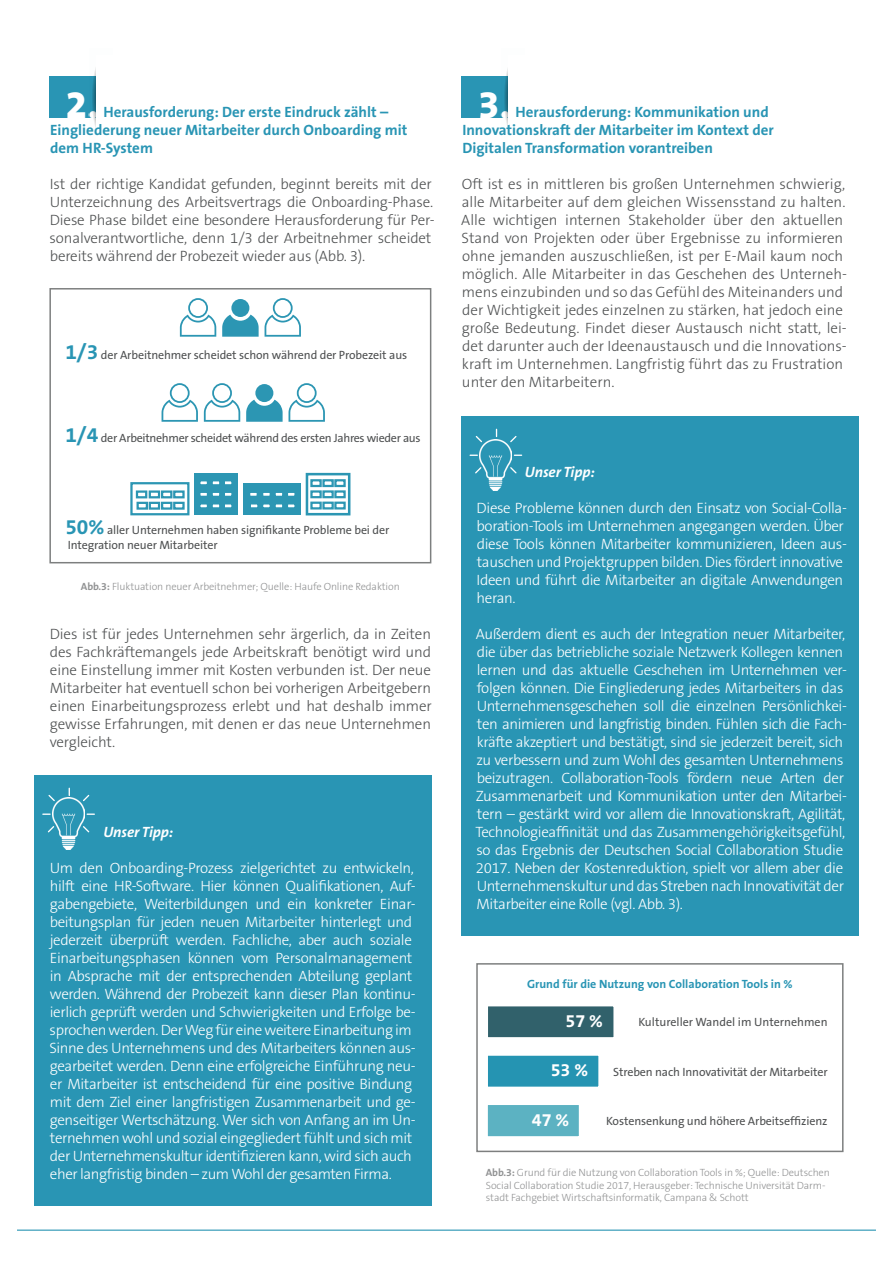
<style>
.page{position:relative;width:893px;height:1263px;background:#fff}
.page>*{position:absolute;margin:0;border:0;box-sizing:border-box;transform-origin:0 0}
.t1{font:800 39px "The Sans B8";color:#fff}
.t2{font:700 18px "The Sans B7";color:#fff}
.t3{font:300 15px/18px "The Sans B3";letter-spacing:-.025em;color:#fff}
.t4{font:300 15px/18px "The Sans B3";color:#4f5152}
.t5{font:700 15px/18px "The Sans B7";color:#2995b4}
.t6{font:italic 700 15px "The Sans B7";letter-spacing:-.01em;color:#fff}
.t7{font:12px/14.4px "The Sans B5 Plain";letter-spacing:-.01em;color:#4f5152}
.t8{font:700 12px "The Sans B7";color:#2995b4}
.t9{font:300 10.5px/12.6px "The Sans B3";letter-spacing:-.01em;color:#929394}
.s1{font-family:"The Sans B7";font-weight:700;font-size:21px;color:#2995b4}
.s2{font-family:"The Sans B7";font-weight:700}
</style>
<div class="page">
<hr style="left:17px;top:1229px;width:859px;height:2px;background:#2995b4">
<div style="left:34px;top:775px;width:397px;height:431px;background:#2995b4"></div>
<div style="left:462px;top:416px;width:397px;height:520px;background:#2995b4"></div>
<img style="left:52px;top:798px;width:33px;height:51px">
<svg style="left:87px;top:813px;width:7px;height:2px"></svg>
<svg style="left:43px;top:813px;width:7px;height:2px"></svg>
<svg style="left:47px;top:825px;width:8px;height:9px"></svg>
<svg style="left:82px;top:825px;width:8px;height:9px"></svg>
<svg style="left:48px;top:795px;width:8px;height:7px"></svg>
<svg style="left:82px;top:794px;width:8px;height:8px"></svg>
<img style="left:479px;top:439px;width:33px;height:51px">
<svg style="left:475px;top:466px;width:8px;height:9px"></svg>
<svg style="left:509px;top:466px;width:8px;height:9px"></svg>
<svg style="left:475px;top:436px;width:8px;height:7px"></svg>
<svg style="left:509px;top:436px;width:8px;height:7px"></svg>
<div style="left:49px;top:76px;width:48px;height:42px;background:#2995b4"></div>
<div style="left:462px;top:76px;width:47px;height:42px;background:#2995b4"></div>
<svg style="left:92px;top:68px;width:4px;height:60px"></svg>
<svg style="left:504px;top:69px;width:4px;height:58px"></svg>
<div style="left:96px;top:55px;width:80px;height:90px;background:#fff"></div>
<div style="left:508px;top:55px;width:80px;height:90px;background:#fff"></div>
<div style="left:486px;top:1004px;width:130px;height:35px;background:#31616b;border:2px solid #fff"></div>
<div style="left:486px;top:1054px;width:114px;height:35px;background:#2594b2;border:2px solid #fff"></div>
<div style="left:486px;top:1103px;width:95px;height:35px;background:#5cb2c2;border:2px solid #fff"></div>
<div style="left:476px;top:963px;width:367px;height:189px;border:2px solid #7d7f7f"></div>
<div style="left:49px;top:288px;width:382px;height:275px;border:2px solid #7d7f7f"></div>
<svg style="left:204px;top:400px;width:36px;height:22px"></svg>
<div style="left:212px;top:383px;width:20px;height:20px;border:2px solid #2c96b3;border-radius:50%"></div>
<svg style="left:162px;top:400px;width:36px;height:22px"></svg>
<div style="left:170px;top:383px;width:20px;height:20px;border:2px solid #2c96b3;border-radius:50%"></div>
<div style="left:297px;top:383px;width:20px;height:20px;border:2px solid #2c96b3;border-radius:50%"></div>
<svg style="left:246px;top:400px;width:79px;height:22px"></svg>
<div style="left:255px;top:384px;width:18px;height:18px;background:#2c96b3;border-radius:50%"></div>
<svg style="left:180px;top:315px;width:36px;height:22px"></svg>
<div style="left:188px;top:298px;width:20px;height:20px;border:2px solid #2c96b3;border-radius:50%"></div>
<svg style="left:265px;top:315px;width:36px;height:22px"></svg>
<div style="left:273px;top:298px;width:20px;height:20px;border:2px solid #2c96b3;border-radius:50%"></div>
<svg style="left:222px;top:314px;width:37px;height:23px"></svg>
<div style="left:231px;top:299px;width:18px;height:18px;background:#2c96b3;border-radius:50%"></div>
<div style="left:194px;top:474px;width:44px;height:41px;background:#2c96b3"></div>
<svg style="left:130px;top:482px;width:60px;height:34px"></svg>
<svg style="left:200px;top:504px;width:7px;height:4px"></svg>
<svg style="left:200px;top:493px;width:7px;height:3px"></svg>
<svg style="left:212px;top:504px;width:8px;height:4px"></svg>
<svg style="left:212px;top:493px;width:8px;height:3px"></svg>
<svg style="left:200px;top:481px;width:7px;height:4px"></svg>
<svg style="left:212px;top:481px;width:8px;height:4px"></svg>
<svg style="left:225px;top:504px;width:7px;height:4px"></svg>
<svg style="left:225px;top:493px;width:7px;height:3px"></svg>
<svg style="left:225px;top:481px;width:7px;height:4px"></svg>
<div style="left:243px;top:483px;width:58px;height:32px;background:#2c96b3"></div>
<svg style="left:251px;top:504px;width:7px;height:4px"></svg>
<svg style="left:263px;top:504px;width:7px;height:4px"></svg>
<svg style="left:275px;top:504px;width:8px;height:4px"></svg>
<svg style="left:263px;top:493px;width:7px;height:3px"></svg>
<svg style="left:250px;top:493px;width:7px;height:3px"></svg>
<svg style="left:275px;top:493px;width:8px;height:3px"></svg>
<svg style="left:288px;top:504px;width:7px;height:4px"></svg>
<svg style="left:288px;top:493px;width:7px;height:3px"></svg>
<svg style="left:310px;top:479px;width:36px;height:31px"></svg>
<div style="left:306px;top:473px;width:44px;height:42px;border:3px solid #2c96b3"></div>
<h1 class="t1" style="left:66px;top:84px;width:34px">2.</h1>
<p class="t5" style="left:103px;top:103px;width:287px">Herausforderung: Der erste Eindruck zählt –</p>
<p class="t5" style="left:50px;top:121px;width:359px">Eingliederung neuer Mitarbeiter durch Onboarding mit dem HR-System</p>
<p class="t4" style="left:50px;top:175px;width:387px">Ist der richtige Kandidat gefunden, beginnt bereits mit der Unterzeichnung des Arbeitsvertrags die Onboarding-Phase.<br>Diese Phase bildet eine besondere Herausforderung für Per&shy;sonalverantwortliche, denn 1/3 der Arbeitnehmer scheidet bereits während der Probezeit wieder aus (Abb. 3).</p>
<p class="t7" style="left:65px;top:348px;width:343px"><span class="s1">1/3</span> der Arbeitnehmer scheidet schon während der Probezeit aus</p>
<p class="t7" style="left:65px;top:431px;width:357px"><span class="s1">1/4</span> der Arbeitnehmer scheidet während des ersten Jahres wieder aus</p>
<p class="t7" style="left:65px;top:524px;width:325px"><span class="s1">50%</span> aller Unternehmen haben signifikante Probleme bei der<br>Integration neuer Mitarbeiter</p>
<p class="t9" style="left:81px;top:581px;width:320px"><span class="s2">Abb.3:</span> Fluktuation neuer Arbeitnehmer; Quelle: Haufe Online Redaktion</p>
<p class="t4" style="left:50px;top:625px;width:384px;text-align:justify">Dies ist für jedes Unternehmen sehr ärgerlich, da in Zeiten des Fachkräftemangels jede Arbeitskraft benötigt wird und eine Einstellung immer mit Kosten verbunden ist. Der neue Mitarbeiter hat eventuell schon bei vorherigen Arbeitgebern einen Einarbeitungsprozess erlebt und hat deshalb immer gewisse Erfahrungen, mit denen er das neue Unternehmen vergleicht.</p>
<p class="t6" style="left:103px;top:824px;width:71px">Unser Tipp:</p>
<p class="t3" style="left:49px;top:859px;width:368px">Um den Onboarding-Prozess zielgerichtet zu entwickeln, hilft eine HR-Software. Hier können Qualifikationen, Auf&shy;gabengebiete, Weiterbildungen und ein konkreter Einar&shy;beitungsplan für jeden neuen Mitarbeiter hinterlegt und jederzeit überprüft werden. Fachliche, aber auch soziale Einarbeitungsphasen können vom Personalmanagement in Absprache mit der entsprechenden Abteilung geplant werden. Während der Probezeit kann dieser Plan kontinu&shy;ierlich geprüft werden und Schwierigkeiten und Erfolge be&shy;sprochen werden. Der Weg für eine weitere Einarbeitung im Sinne des Unternehmens und des Mitarbeiters können aus&shy;gearbeitet werden. Denn eine erfolgreiche Einführung neu&shy;er Mitarbeiter ist entscheidend für eine positive Bindung mit dem Ziel einer langfristigen Zusammenarbeit und ge&shy;genseitiger Wertschätzung. Wer sich von Anfang an im Un&shy;ternehmen wohl und sozial eingegliedert fühlt und sich mit der Unternehmenskultur identifizieren kann, wird sich auch eher langfristig binden – zum Wohl der gesamten Firma.</p>
<h1 class="t1" style="left:478px;top:84px;width:34px">3.</h1>
<p class="t5" style="left:462px;top:103px;width:313px;text-indent:53px">Herausforderung: Kommunikation und<br>Innovationskraft der Mitarbeiter im Kontext der<br>Digitalen Transformation vorantreiben</p>
<p class="t4" style="left:461px;top:175px;width:387px">Oft ist es in mittleren bis großen Unternehmen schwierig, alle Mitarbeiter auf dem gleichen Wissensstand zu halten.<br>Alle wichtigen internen Stakeholder über den aktuellen Stand von Projekten oder über Ergebnisse zu informieren ohne jemanden auszuschließen, ist per E-Mail kaum noch möglich. Alle Mitarbeiter in das Geschehen des Unterneh&shy;mens einzubinden und so das Gefühl des Miteinanders und der Wichtigkeit jedes einzelnen zu stärken, hat jedoch eine große Bedeutung. Findet dieser Austausch nicht statt, lei&shy;det darunter auch der Ideenaustausch und die Innovations&shy;kraft im Unternehmen. Langfristig führt das zu Frustration unter den Mitarbeitern.</p>
<p class="t6" style="left:525px;top:464px;width:71px">Unser Tipp:</p>
<p class="t3" style="left:477px;top:499px;width:372px">Diese Probleme können durch den Einsatz von Social-Colla&shy;boration-Tools im Unternehmen angegangen werden. Über diese Tools können Mitarbeiter kommunizieren, Ideen aus&shy;tauschen und Projektgruppen bilden. Dies fördert innovative Ideen und führt die Mitarbeiter an digitale Anwendungen heran.</p>
<p class="t3" style="left:475px;top:625px;width:373px">Außerdem dient es auch der Integration neuer Mitarbeiter, die über das betriebliche soziale Netzwerk Kollegen kennen lernen und das aktuelle Geschehen im Unternehmen ver&shy;folgen können. Die Eingliederung jedes Mitarbeiters in das Unternehmensgeschehen soll die einzelnen Persönlichkei&shy;ten animieren und langfristig binden. Fühlen sich die Fach&shy;kräfte akzeptiert und bestätigt, sind sie jederzeit bereit, sich zu verbessern und zum Wohl des gesamten Unternehmens beizutragen. Collaboration-Tools fördern neue Arten der Zusammenarbeit und Kommunikation unter den Mitarbei&shy;tern – gestärkt wird vor allem die Innovationskraft, Agilität, Technologieaffinität und das Zusammengehörigkeitsgefühl, so das Ergebnis der Deutschen Social Collaboration Studie 2017. Neben der Kostenreduktion, spielt vor allem aber die Unternehmenskultur und das Streben nach Innovativität der Mitarbeiter eine Rolle (vgl. Abb. 3).</p>
<p class="t8" style="left:527px;top:978px;width:267px">Grund für die Nutzung von Collaboration Tools in %</p>
<p class="t2" style="left:566px;top:1011px;width:39px">57 %</p>
<p class="t7" style="left:638px;top:1015px;width:191px">Kultureller Wandel im Unternehmen</p>
<p class="t2" style="left:551px;top:1061px;width:39px">53 %</p>
<p class="t2" style="left:532px;top:1110px;width:39px">47 %</p>
<p class="t7" style="left:613px;top:1065px;width:216px">Streben nach Innovativität der Mitarbeiter</p>
<p class="t7" style="left:606px;top:1114px;width:223px">Kostensenkung und höhere Arbeitseffizienz</p>
<p class="t9" style="left:486px;top:1167px;width:346px"><span class="s2">Abb.3:</span> Grund für die Nutzung von Collaboration Tools in %; Quelle: Deutschen<br>Social Collaboration Studie 2017, Herausgeber: Technische Universität Darm&shy;stadt Fachgebiet Wirtschaftsinformatik, Campana &amp; Schott</p>
</div>
